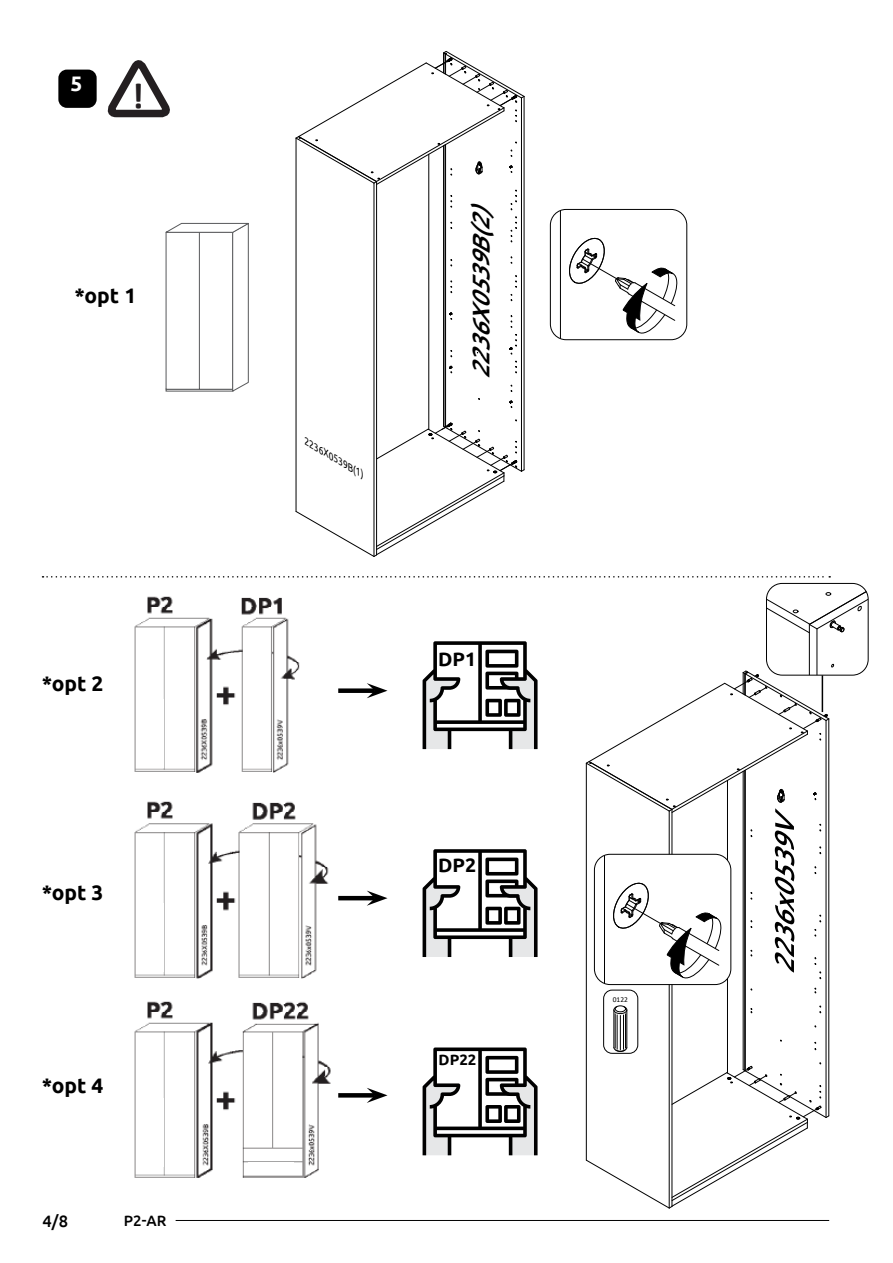
<style>
.page{position:relative;width:893px;height:1263px;background:#fff}
.page>*{position:absolute;margin:0;border:0;box-sizing:border-box;transform-origin:0 0}
.t1{font:700 36.3px "Calibri";color:#241f21}
.t2{font:italic 500 24px "Ubuntu";color:#000}
.t3{font:700 21px "Ubuntu";color:#000}
.t4{font:700 21px "Ubuntu";color:#fff}
.t5{font:700 19.5px "Ubuntu";color:#000}
.t6{font:500 16.5px "Ubuntu";color:#000}
.t7{font:500 15px "Ubuntu";color:#000}
.t8{font:700 15px "Ubuntu";color:#000}
.t9{font:italic 9.75px "Ubuntu";color:#000}
.t10{font:7.35px "Calibri";color:#000}
</style>
<div class="page">
<hr style="left:672px;top:809px;width:1px;height:397px;background:#000">
<hr style="left:586px;top:763px;width:1px;height:397px;background:#000">
<hr style="left:669px;top:811px;width:1px;height:397px;background:#000">
<hr style="left:828px;top:719px;width:1px;height:397px;background:#000">
<hr style="left:743px;top:771px;width:1px;height:299px;background:#000">
<hr style="left:826px;top:720px;width:1px;height:397px;background:#000">
<hr style="left:745px;top:770px;width:1px;height:301px;background:#000">
<hr style="left:744px;top:770px;width:1px;height:300px;background:#000">
<hr style="left:727px;top:780px;width:1px;height:293px;background:#000">
<svg style="left:586px;top:1063px;width:243px;height:145px"></svg>
<svg style="left:511px;top:217px;width:6px;height:25px"></svg>
<hr style="left:445px;top:145px;width:1px;height:282px;background:#000">
<hr style="left:443px;top:146px;width:1px;height:280px;background:#000">
<hr style="left:521px;top:98px;width:1px;height:373px;background:#000">
<hr style="left:524px;top:96px;width:1px;height:374px;background:#000">
<svg style="left:510px;top:334px;width:7px;height:20px"></svg>
<svg style="left:510px;top:401px;width:3px;height:7px"></svg>
<svg style="left:450px;top:366px;width:3px;height:7px"></svg>
<hr style="left:376px;top:182px;width:1px;height:373px;background:#000">
<hr style="left:296px;top:138px;width:1px;height:373px;background:#000">
<hr style="left:374px;top:183px;width:1px;height:373px;background:#000">
<hr style="left:428px;top:154px;width:1px;height:275px;background:#000">
<svg style="left:296px;top:420px;width:228px;height:137px"></svg>
<svg style="left:296px;top:51px;width:228px;height:159px"></svg>
<svg style="left:569px;top:237px;width:108px;height:97px"></svg>
<hr style="left:560px;top:209px;width:1px;height:131px;background:#000">
<div style="left:550px;top:209px;width:137px;height:131px;border:1px solid #000;border-radius:16px"></div>
<div style="left:594px;top:854px;width:137px;height:130px;background:#fff;border-radius:16px"></div>
<hr style="left:604px;top:854px;width:1px;height:130px;background:#000">
<svg style="left:423px;top:1047px;width:115px;height:108px"></svg>
<svg style="left:107px;top:60px;width:62px;height:58px"></svg>
<svg style="left:165px;top:223px;width:84px;height:169px"></svg>
<svg style="left:614px;top:1047px;width:13px;height:5px"></svg>
<svg style="left:613px;top:1006px;width:15px;height:8px"></svg>
<hr style="left:614px;top:1010px;width:1px;height:37px;background:#000">
<hr style="left:627px;top:1010px;width:1px;height:37px;background:#000">
<hr style="left:615px;top:1014px;width:1px;height:34px;background:#000">
<hr style="left:617px;top:1015px;width:1px;height:34px;background:#000">
<hr style="left:625px;top:1014px;width:1px;height:34px;background:#000">
<hr style="left:620px;top:1015px;width:1px;height:35px;background:#000">
<hr style="left:623px;top:1015px;width:1px;height:34px;background:#000">
<div style="left:603px;top:990px;width:35px;height:64px;border:1px solid #000;border-radius:9px"></div>
<div style="left:185px;top:314px;width:13px;height:69px;background:#fff"></div>
<div style="left:201px;top:314px;width:13px;height:69px;background:#fff"></div>
<hr style="left:176px;top:1220px;width:653px;height:1px;background:#000">
<div style="left:58px;top:70px;width:39px;height:38px;background:#000;border-radius:9px"></div>
<svg style="left:43px;top:576px;width:825px;height:403px"></svg>
<svg style="left:338px;top:1093px;width:29px;height:4px"></svg>
<svg style="left:367px;top:1088px;width:20px;height:15px"></svg>
<p class="t4" style="left:70px;top:71px;width:13px">5</p>
<h1 class="t1" style="left:132px;top:70px;width:14px">!</h1>
<p class="t3" style="left:75px;top:283px;width:63px">*opt 1</p>
<p class="t3" style="left:42px;top:671px;width:63px">*opt 2</p>
<p class="t3" style="left:42px;top:880px;width:63px">*opt 3</p>
<p class="t3" style="left:42px;top:1072px;width:63px">*opt 4</p>
<p class="t6" style="left:43px;top:1210px;width:27px">4/8</p>
<p class="t7" style="left:124px;top:1211px;width:44px">P2-AR</p>
<p class="t9" style="left:309px;top:436px;width:70px;rotate:30deg">2236X0539B(1)</p>
<p class="t2" style="left:466px;top:379px;width:188px;rotate:-90deg">2236X0539B(2)</p>
<p class="t5" style="left:438px;top:647px;width:40px">DP1</p>
<p class="t5" style="left:438px;top:853px;width:40px">DP2</p>
<p class="t8" style="left:439px;top:1050px;width:39px">DP22</p>
<p class="t10" style="left:613px;top:995px;width:17px">0122</p>
</div>
